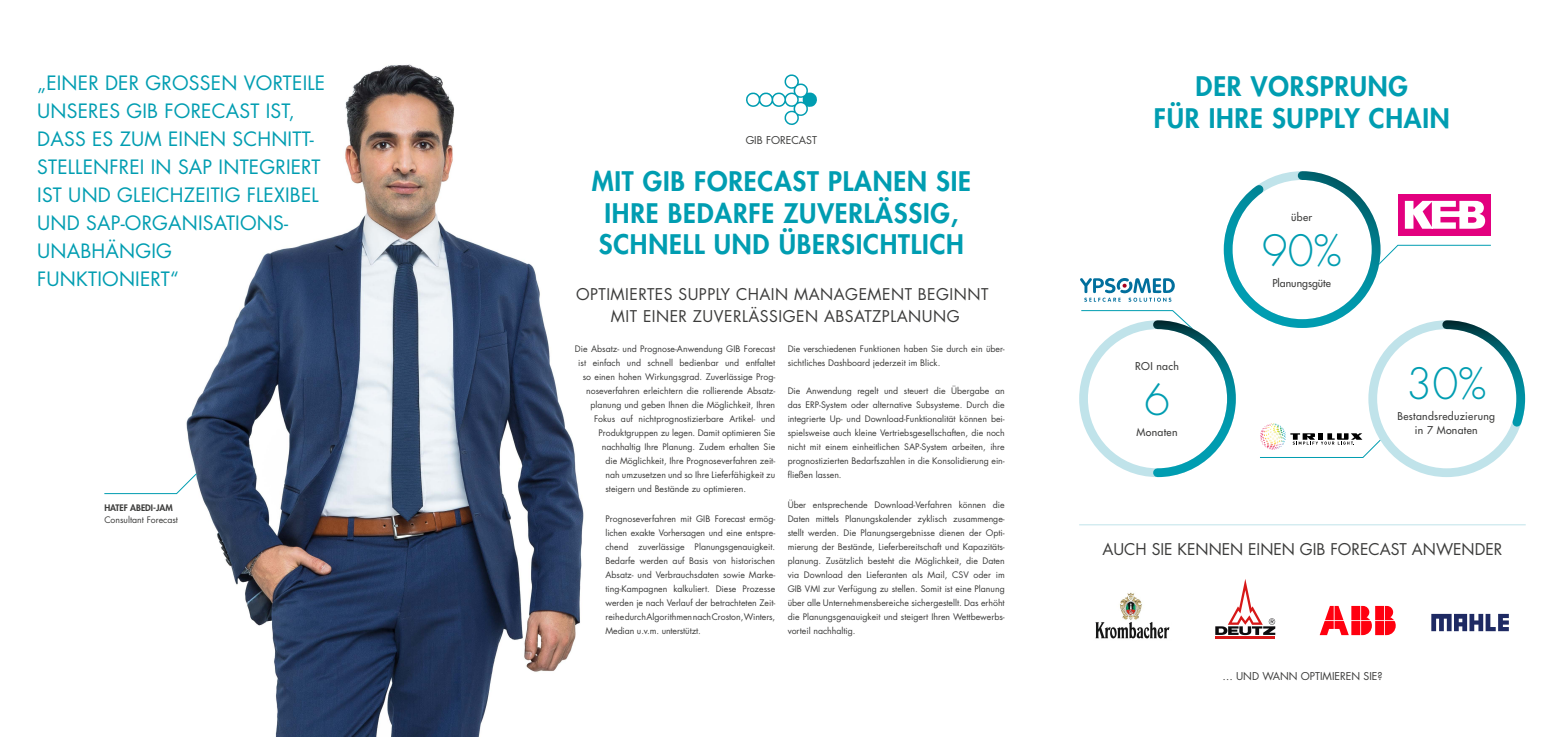
<style>
.page{position:relative;width:1558px;height:737px;background:#fff}
.page>*{position:absolute;margin:0;border:0;box-sizing:border-box;transform-origin:0 0}
.t1{font:300 42px "Futura Std";color:#009db1}
.t2{font:800 26.25px/31.5px "Futura Std";letter-spacing:.03em;color:#009db1}
.t3{font:19.25px/28px "Futura Std";letter-spacing:.01em;color:#009db1}
.t4{font:15.75px/22.8px "Futura Std";letter-spacing:.03em;color:#3c3c3b;text-align:center}
.t5{font:15.75px "Futura Std";color:#3c3c3b}
.t6{font:500 10.5px/14px "Futura Std";letter-spacing:.03em;color:#3c3c3b;text-align:center}
.t7{font:10.5px "Futura Std";color:#3c3c3b}
.t8{font:500 10.5px "Futura Std";color:#3c3c3b}
.t9{font:8.75px/14px "Futura Std";color:#3c3c3b;text-align:justify}
.t10{font:800 8.75px "Futura Std";color:#3c3c3b}
</style>
<div class="page">
<img style="left:173px;top:64px;width:411px;height:673px">
<svg style="left:746px;top:74px;width:71px;height:51px"></svg>
<svg style="left:104px;top:473px;width:93px;height:21px"></svg>
<hr style="left:1079px;top:524px;width:446px;height:1px;background:#c0e3ea">
<svg style="left:1319px;top:606px;width:76px;height:29px"></svg>
<hr style="left:1215px;top:636px;width:60px;height:2px;background:#d71818">
<svg style="left:1215px;top:579px;width:60px;height:56px"></svg>
<img style="left:1095px;top:592px;width:75px;height:47px">
<svg style="left:1431px;top:614px;width:78px;height:17px"></svg>
<svg style="left:1080px;top:171px;width:446px;height:307px"></svg>
<h3 class="t3" style="left:37px;top:69px;width:289px">„EINER DER GROSSEN VORTEILE<br>UNSERES GIB FORECAST IST,<br>DASS ES ZUM EINEN SCHNITT-<br>STELLENFREI IN SAP INTEGRIERT<br>IST UND GLEICHZEITIG FLEXIBEL<br>UND SAP-ORGANISATIONS-<br>UNABHÄNGIG<br>FUNKTIONIERT“</h3>
<p class="t10" style="left:104px;top:502px;width:70px">HATEF ABEDI-JAM</p>
<p class="t9" style="left:104px;top:513px;width:75px">Consultant Forecast</p>
<p class="t7" style="left:746px;top:133px;width:73px">GIB FORECAST</p>
<h2 class="t2" style="left:592px;top:166px;width:381px">MIT GIB FORECAST PLANEN SIE<br>IHRE BEDARFE ZUVERLÄSSIG,<br>SCHNELL UND ÜBERSICHTLICH</h2>
<h3 class="t4" style="left:576px;top:283px;width:414px">OPTIMIERTES SUPPLY CHAIN MANAGEMENT BEGINNT<br>MIT EINER ZUVERLÄSSIGEN ABSATZPLANUNG</h3>
<p class="t9" style="left:575px;top:342px;width:202px">Die Absatz- und Prognose-Anwendung GIB Forecast</p>
<p class="t9" style="left:578px;top:356px;width:198px">ist einfach und schnell bedienbar und entfaltet</p>
<p class="t9" style="left:583px;top:370px;width:194px">so einen hohen Wirkungsgrad. Zuverlässige Prog-</p>
<p class="t9" style="left:586px;top:384px;width:191px">noseverfahren erleichtern die rollierende Absatz-</p>
<p class="t9" style="left:590px;top:398px;width:186px">planung und geben Ihnen die Möglichkeit, Ihren</p>
<p class="t9" style="left:594px;top:412px;width:183px">Fokus auf nichtprognostizierbare Artikel- und</p>
<p class="t9" style="left:598px;top:426px;width:178px">Produktgruppen zu legen. Damit optimieren Sie</p>
<p class="t9" style="left:602px;top:440px;width:175px">nachhaltig Ihre Planung. Zudem erhalten Sie</p>
<p class="t9" style="left:605px;top:454px;width:171px">die Möglichkeit, Ihre Prognoseverfahren zeit-</p>
<p class="t9" style="left:605px;top:468px;width:171px">nah umzusetzen und so Ihre Lieferfähigkeit zu</p>
<p class="t9" style="left:605px;top:482px;width:142px">steigern und Bestände zu optimieren.</p>
<p class="t9" style="left:605px;top:512px;width:171px">Prognoseverfahren mit GIB Forecast ermög&shy;lichen exakte Vorhersagen und eine entspre&shy;chend zuverlässige Planungsgenauigkeit.<br>Bedarfe werden auf Basis von historischen Absatz- und Verbrauchsdaten sowie Marke&shy;ting-Kampagnen kalkuliert. Diese Prozesse werden je nach Verlauf der betrachteten Zeit&shy;reihe durch Algorithmen nach Croston, Winters, Median u.v.m. unterstützt.</p>
<p class="t9" style="left:788px;top:342px;width:219px">Die verschiedenen Funktionen haben Sie durch ein über&shy;sichtliches Dashboard jederzeit im Blick.</p>
<p class="t9" style="left:788px;top:384px;width:219px">Die Anwendung regelt und steuert die Übergabe an das ERP-System oder alternative Subsysteme. Durch die integrierte Up- und Download-Funktionalität können bei&shy;spielsweise auch kleine Vertriebsgesellschaften, die noch nicht mit einem einheitlichen SAP-System arbeiten, ihre prognostizierten Bedarfszahlen in die Konsolidierung ein&shy;fließen lassen.</p>
<p class="t9" style="left:788px;top:498px;width:219px">Über entsprechende Download-Verfahren können die Daten mittels Planungskalender zyklisch zusammenge&shy;stellt werden. Die Planungsergebnisse dienen der Opti&shy;mierung der Bestände, Lieferbereitschaft und Kapazitäts&shy;planung. Zusätzlich besteht die Möglichkeit, die Daten via Download den Lieferanten als Mail, CSV oder im GIB VMI zur Verfügung zu stellen. Somit ist eine Planung über alle Unternehmensbereiche sichergestellt. Das erhöht die Planungsgenauigkeit und steigert Ihren Wettbewerbs&shy;vorteil nachhaltig.</p>
<h2 class="t2" style="left:1154px;top:71px;width:298px;text-align:center">DER VORSPRUNG<br>FÜR IHRE SUPPLY CHAIN</h2>
<p class="t6" style="left:1135px;top:359px;width:45px">ROI nach</p>
<h1 class="t1" style="left:1144px;top:374px;width:28px">6</h1>
<p class="t6" style="left:1136px;top:425px;width:42px">Monaten</p>
<p class="t6" style="left:1291px;top:210px;width:22px">über</p>
<h1 class="t1" style="left:1261px;top:225px;width:81px">90%</h1>
<p class="t8" style="left:1272px;top:276px;width:60px">Planungsgüte</p>
<h1 class="t1" style="left:1406px;top:358px;width:81px">30%</h1>
<p class="t6" style="left:1397px;top:409px;width:99px">Bestandsreduzierung in 7 Monaten</p>
<h3 class="t5" style="left:1102px;top:539px;width:401px">AUCH SIE KENNEN EINEN GIB FORECAST ANWENDER</h3>
<p class="t7" style="left:1222px;top:669px;width:162px">… UND WANN OPTIMIEREN SIE?</p>
</div>
